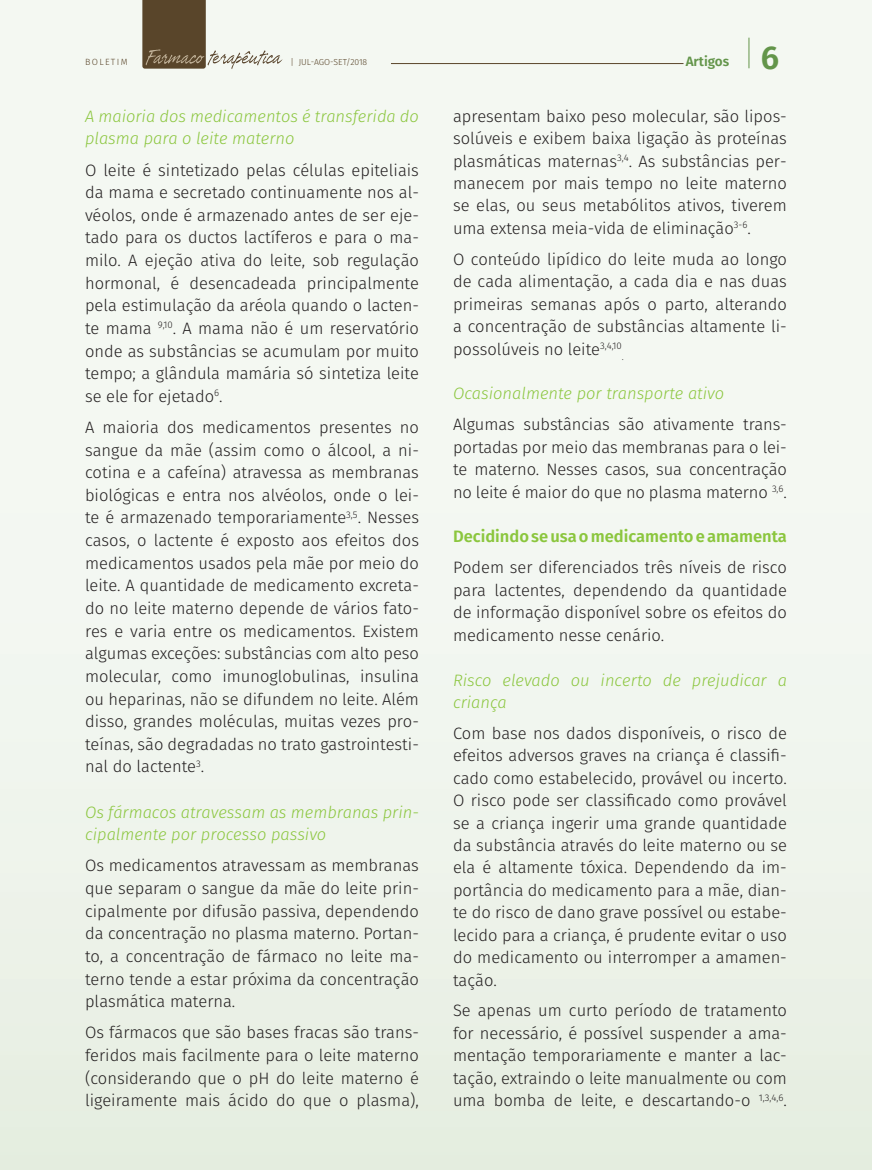
<style>
.page{position:relative;width:872px;height:1170px;background:#fff}
.page>*{position:absolute;margin:0;border:0;box-sizing:border-box;transform-origin:0 0}
.t1{font:600 33px "Fira Sans";color:#63954a}
.t2{font:300 16.5px/22.6px "Fira Sans";color:#231f20;text-align:justify}
.t3{font:italic 300 16.5px/22.6px "Fira Sans";color:#8bc63e}
.t4{font:600 16.5px "Fira Sans";color:#8bc63e}
.t5{font:600 13.5px "Fira Sans";color:#63954a}
.t6{font:300 9.6px "Fira Sans";color:#231f20}
.t7{font:300 9px "Fira Sans";letter-spacing:.15em;color:#59452a}
.t8{font:300 8.7px "Fira Sans";color:#59452a}
</style>
<div class="page">
<div style="left:0;top:0;width:872px;height:1169px;background:linear-gradient(to right,#f0f5ee,#f0f5ee)"></div>
<svg style="left:142px;top:0;width:140px;height:69px"></svg>
<hr style="left:748px;top:38px;width:1px;height:30px;background:#63954a">
<hr style="left:391px;top:63px;width:292px;height:1px;background:#59452a">
<p class="t7" style="left:85px;top:55px;width:44px">BOLETIM</p>
<p class="t8" style="left:290px;top:55px;width:78px">| JUL-AGO-SET/2018</p>
<p class="t5" style="left:685px;top:50px;width:45px">Artigos</p>
<h1 class="t1" style="left:760px;top:30px;width:20px">6</h1>
<p class="t3" style="left:85px;top:105px;width:335px">A maioria dos medicamentos é transferida do plasma para o leite materno</p>
<p class="t2" style="left:85px;top:158px;width:335px">O leite é sintetizado pelas células epiteliais da mama e secretado continuamente nos al&shy;véolos, onde é armazenado antes de ser eje&shy;tado para os ductos lactíferos e para o ma&shy;milo. A ejeção ativa do leite, sob regulação hormonal, é desencadeada principalmente pela estimulação da aréola quando o lacten&shy;te mama <sup>9,10</sup>. A mama não é um reservatório onde as substâncias se acumulam por muito tempo; a glândula mamária só sintetiza leite se ele for ejetado<sup>6</sup>.</p>
<p class="t2" style="left:85px;top:416px;width:335px">A maioria dos medicamentos presentes no sangue da mãe (assim como o álcool, a ni&shy;cotina e a cafeína) atravessa as membranas biológicas e entra nos alvéolos, onde o lei&shy;te é armazenado temporariamente<sup>3,5</sup>. Nesses casos, o lactente é exposto aos efeitos dos medicamentos usados pela mãe por meio do leite. A quantidade de medicamento excreta&shy;do no leite materno depende de vários fato&shy;res e varia entre os medicamentos. Existem algumas exceções: substâncias com alto peso molecular, como imunoglobulinas, insulina ou heparinas, não se difundem no leite. Além disso, grandes moléculas, muitas vezes pro&shy;teínas, são degradadas no trato gastrointesti&shy;nal do lactente<sup>3</sup>.</p>
<p class="t3" style="left:85px;top:800px;width:335px">Os fármacos atravessam as membranas prin&shy;cipalmente por processo passivo</p>
<p class="t2" style="left:85px;top:854px;width:335px">Os medicamentos atravessam as membranas que separam o sangue da mãe do leite prin&shy;cipalmente por difusão passiva, dependendo da concentração no plasma materno. Portan&shy;to, a concentração de fármaco no leite ma&shy;terno tende a estar próxima da concentração plasmática materna.</p>
<p class="t2" style="left:85px;top:1021px;width:335px">Os fármacos que são bases fracas são trans&shy;feridos mais facilmente para o leite materno (considerando que o pH do leite materno é ligeiramente mais ácido do que o plasma),</p>
<p class="t2" style="left:453px;top:105px;width:335px">apresentam baixo peso molecular, são lipos&shy;solúveis e exibem baixa ligação às proteínas plasmáticas maternas<sup>3,4</sup>. As substâncias per&shy;manecem por mais tempo no leite materno se elas, ou seus metabólitos ativos, tiverem uma extensa meia-vida de eliminação<sup>3-6</sup>.</p>
<p class="t2" style="left:453px;top:248px;width:335px">O conteúdo lipídico do leite muda ao longo de cada alimentação, a cada dia e nas duas primeiras semanas após o parto, alterando a concentração de substâncias altamente li&shy;possolúveis no leite<sup>3,4,10</sup></p>
<p class="t6" style="left:622px;top:350px;width:3px">.</p>
<p class="t3" style="left:453px;top:382px;width:273px">Ocasionalmente por transporte ativo</p>
<p class="t2" style="left:453px;top:413px;width:335px">Algumas substâncias são ativamente trans&shy;portadas por meio das membranas para o lei&shy;te materno. Nesses casos, sua concentração no leite é maior do que no plasma materno <sup>3,6</sup>.</p>
<p class="t4" style="left:453px;top:523px;width:335px">Decidindo se usa o medicamento e amamenta</p>
<p class="t2" style="left:453px;top:556px;width:335px">Podem ser diferenciados três níveis de risco para lactentes, dependendo da quantidade de informação disponível sobre os efeitos do medicamento nesse cenário.</p>
<p class="t3" style="left:453px;top:668px;width:335px">Risco elevado ou incerto de prejudicar a criança</p>
<p class="t2" style="left:453px;top:721px;width:335px">Com base nos dados disponíveis, o risco de efeitos adversos graves na criança é classifi&shy;cado como estabelecido, provável ou incerto.<br>O risco pode ser classificado como provável se a criança ingerir uma grande quantidade da substância através do leite materno ou se ela é altamente tóxica. Dependendo da im&shy;portância do medicamento para a mãe, dian&shy;te do risco de dano grave possível ou estabe&shy;lecido para a criança, é prudente evitar o uso do medicamento ou interromper a amamen&shy;tação.</p>
<p class="t2" style="left:453px;top:999px;width:335px">Se apenas um curto período de tratamento for necessário, é possível suspender a ama&shy;mentação temporariamente e manter a lac&shy;tação, extraindo o leite manualmente ou com uma bomba de leite, e descartando-o <sup>1,3,4,6</sup>.</p>
</div>
